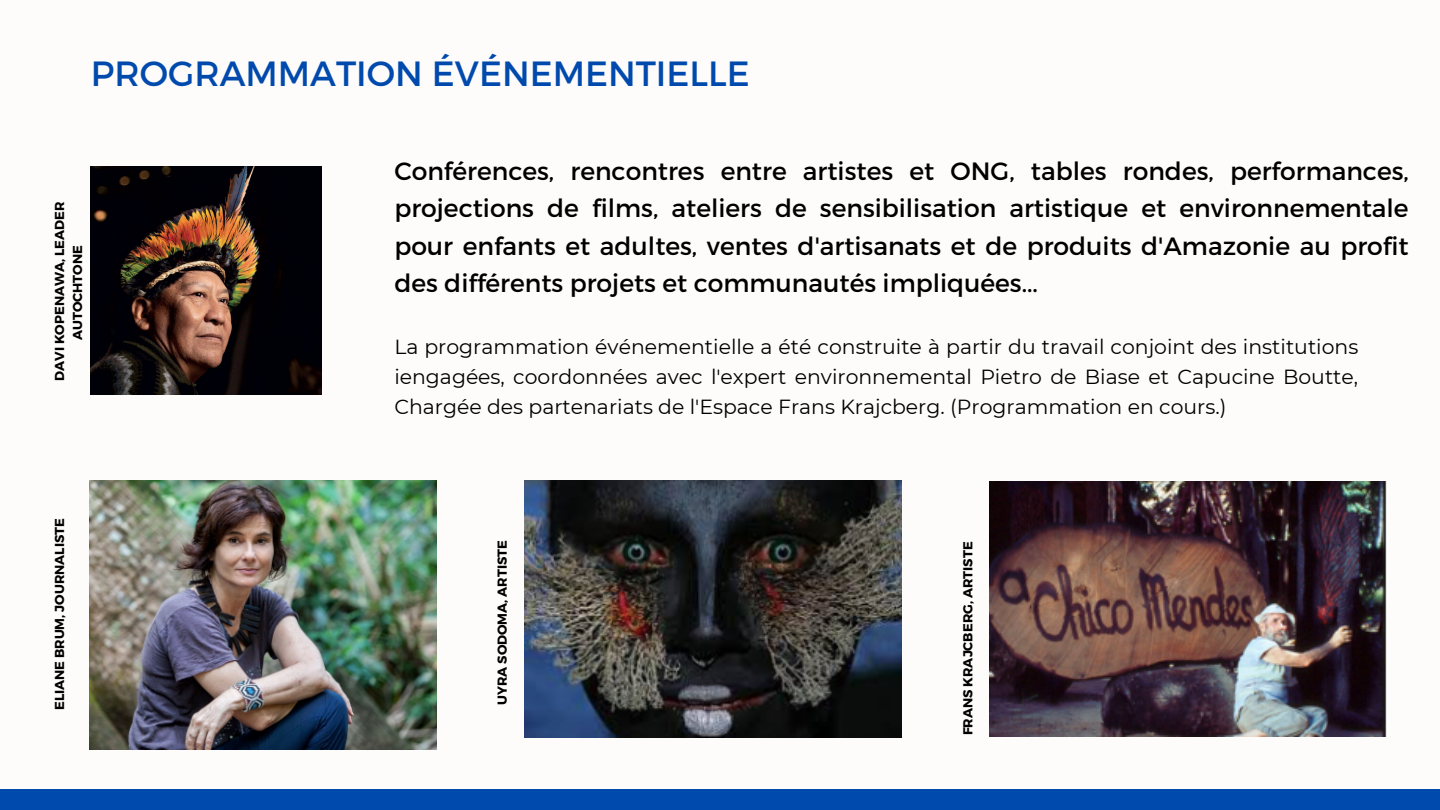
<style>
.page{position:relative;width:1440px;height:810px;background:#fdfcfa}
.page>*{position:absolute;margin:0;border:0;box-sizing:border-box;transform-origin:0 0}
.t1{font:35px "Montserrat";color:#004aad}
.t2{font:25px/37.5px "Montserrat";color:#000;text-align:justify}
.t3{font:20.4px/30px "Montserrat";color:#000;text-align:justify}
.t4{font:700 13px/18px "Montserrat";color:#000;text-align:center}
</style>
<div class="page">
<img style="left:91px;top:166px;width:230px;height:228px">
<img style="left:990px;top:482px;width:397px;height:254px">
<img style="left:524px;top:481px;width:377px;height:257px">
<img style="left:90px;top:481px;width:346px;height:268px">
<div style="left:0;top:789px;width:1440px;height:21px;background:#004aad"></div>
<h1 class="t1" style="left:91px;top:51px;width:660px">PROGRAMMATION ÉVÉNEMENTIELLE</h1>
<p class="t4" style="left:50px;top:381px;width:180px;rotate:-90deg">DAVI KOPENAWA, LEADER<br>AUTOCHTONE</p>
<p class="t2" style="left:394px;top:151px;width:1016px">Conférences, rencontres entre artistes et ONG, tables rondes, performances, projections de films, ateliers de sensibilisation artistique et environnementale pour enfants et adultes, ventes d'artisanats et de produits d'Amazonie au profit des différents projets et communautés impliquées...</p>
<p class="t3" style="left:394px;top:331px;width:966px">La programmation événementielle a été construite à partir du travail conjoint des institutions iengagées, coordonnées avec l'expert environnemental Pietro de Biase et Capucine Boutte, Chargée des partenariats de l'Espace Frans Krajcberg. (Programmation en cours.)</p>
<p class="t4" style="left:50px;top:710px;width:194px;rotate:-90deg">ELIANE BRUM, JOURNALISTE</p>
<p class="t4" style="left:492px;top:705px;width:166px;rotate:-90deg">UYRA SODOMA, ARTISTE</p>
<p class="t4" style="left:958px;top:735px;width:195px;rotate:-90deg">FRANS KRAJCBERG, ARTISTE</p>
</div>
